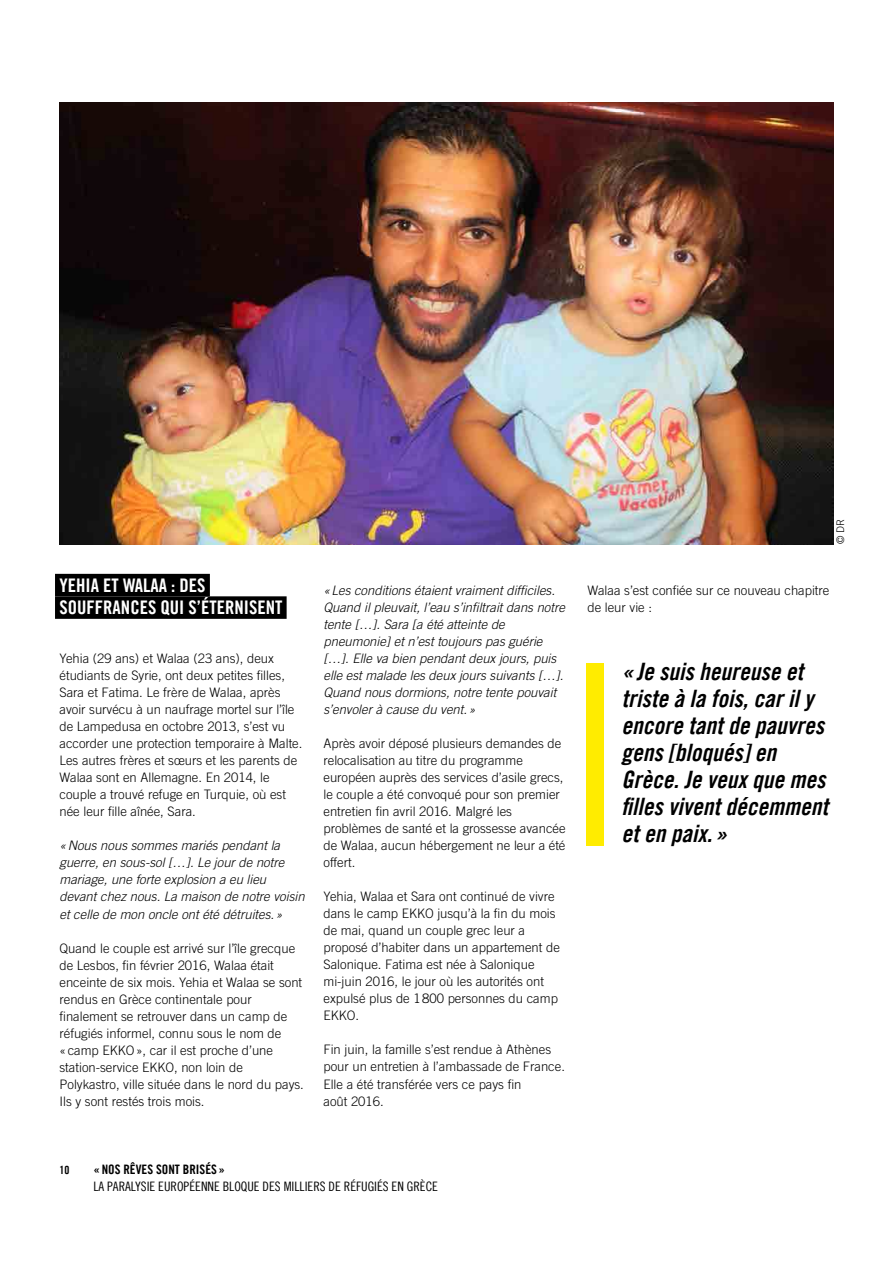
<style>
.page{position:relative;width:893px;height:1263px;background:#fff}
.page>*{position:absolute;margin:0;border:0;box-sizing:border-box;transform-origin:0 0}
.t1{font:24px/27px "Amnesty Trade Gothic Bd Cn 20 Ob";color:#000}
.t2{font:18.75px/22.5px "Amnesty Trade Gothic Bd Cn 20";color:#fff}
.t3{font:300 13.05px/17px "Amnesty Trade Gothic";color:#000}
.t4{font:italic 300 13.05px/17px "Amnesty Trade Gothic";color:#000}
.t5{font:13.05px "Amnesty Trade Gothic Cn 18";color:#000}
.t6{font:13.05px "Amnesty Trade Gothic Bd Cn 20";color:#000}
.t7{font:11.25px "Amnesty Trade Gothic Bd Cn 20";color:#000}
.t8{font:300 10.5px "Amnesty Trade Gothic";color:#000}
</style>
<div class="page">
<div style="left:55px;top:574px;width:155px;height:22px;background:#000"></div>
<div style="left:55px;top:596px;width:232px;height:23px;background:#000"></div>
<img style="left:60px;top:102px;width:773px;height:442px">
<div style="left:587px;top:663px;width:17px;height:182px;background:#ffec00"></div>
<h2 class="t2" style="left:60px;top:574px;width:224px">YEHIA ET WALAA : DES<br>SOUFFRANCES QUI S’ÉTERNISENT</h2>
<p class="t3" style="left:60px;top:650px;width:244px">Yehia (29 ans) et Walaa (23 ans), deux étudiants de Syrie, ont deux petites filles, Sara et Fatima. Le frère de Walaa, après avoir survécu à un naufrage mortel sur l’île de Lampedusa en octobre 2013, s’est vu accorder une protection temporaire à Malte.<br>Les autres frères et sœurs et les parents de Walaa sont en Allemagne. En 2014, le couple a trouvé refuge en Turquie, où est née leur fille aînée, Sara.</p>
<p class="t4" style="left:60px;top:837px;width:247px">«Nous nous sommes mariés pendant la guerre, en sous-sol […]. Le jour de notre mariage, une forte explosion a eu lieu devant chez nous. La maison de notre voisin et celle de mon oncle ont été détruites. »</p>
<p class="t3" style="left:60px;top:939px;width:246px">Quand le couple est arrivé sur l’île grecque de Lesbos, fin février 2016, Walaa était enceinte de six mois. Yehia et Walaa se sont rendus en Grèce continentale pour finalement se retrouver dans un camp de réfugiés informel, connu sous le nom de<br>« camp EKKO», car il est proche d’une station-service EKKO, non loin de Polykastro, ville située dans le nord du pays.<br>Ils y sont restés trois mois.</p>
<p class="t4" style="left:323px;top:582px;width:243px">« Les conditions étaient vraiment difficiles.<br>Quand il pleuvait, l’eau s’infiltrait dans notre tente […]. Sara [a été atteinte de pneumonie] et n’est toujours pas guérie […]. Elle va bien pendant deux jours, puis elle est malade les deux jours suivants […].<br>Quand nous dormions, notre tente pouvait s’envoler à cause du vent.»</p>
<p class="t3" style="left:323px;top:735px;width:244px">Après avoir déposé plusieurs demandes de relocalisation au titre du programme européen auprès des services d’asile grecs, le couple a été convoqué pour son premier entretien fin avril 2016. Malgré les problèmes de santé et la grossesse avancée de Walaa, aucun hébergement ne leur a été offert.</p>
<p class="t3" style="left:323px;top:888px;width:238px">Yehia, Walaa et Sara ont continué de vivre dans le camp EKKO jusqu’à la fin du mois de mai, quand un couple grec leur a proposé d’habiter dans un appartement de Salonique. Fatima est née à Salonique mi-juin 2016, le jour où les autorités ont expulsé plus de 1800 personnes du camp EKKO.</p>
<p class="t3" style="left:323px;top:1041px;width:243px">Fin juin, la famille s’est rendue à Athènes pour un entretien à l’ambassade de France.<br>Elle a été transférée vers ce pays fin<br>août 2016.</p>
<p class="t7" style="left:60px;top:1163px;width:11px">10</p>
<p class="t6" style="left:94px;top:1161px;width:133px">«NOS RÊVES SONT BRISÉS »</p>
<p class="t5" style="left:94px;top:1178px;width:346px">LA PARALYSIE EUROPÉENNE BLOQUE DES MILLIERS DE RÉFUGIÉS EN GRÈCE</p>
<p class="t8" style="left:834px;top:544px;width:27px;rotate:-90deg">© DR</p>
<p class="t3" style="left:587px;top:582px;width:243px">Walaa s’est confiée sur ce nouveau chapitre de leur vie :</p>
<h1 class="t1" style="left:621px;top:658px;width:208px">«Je suis heureuse et triste à la fois, car il y encore tant de pauvres gens [bloqués] en<br>Grèce. Je veux que mes filles vivent décemment et en paix.»</h1>
</div>
